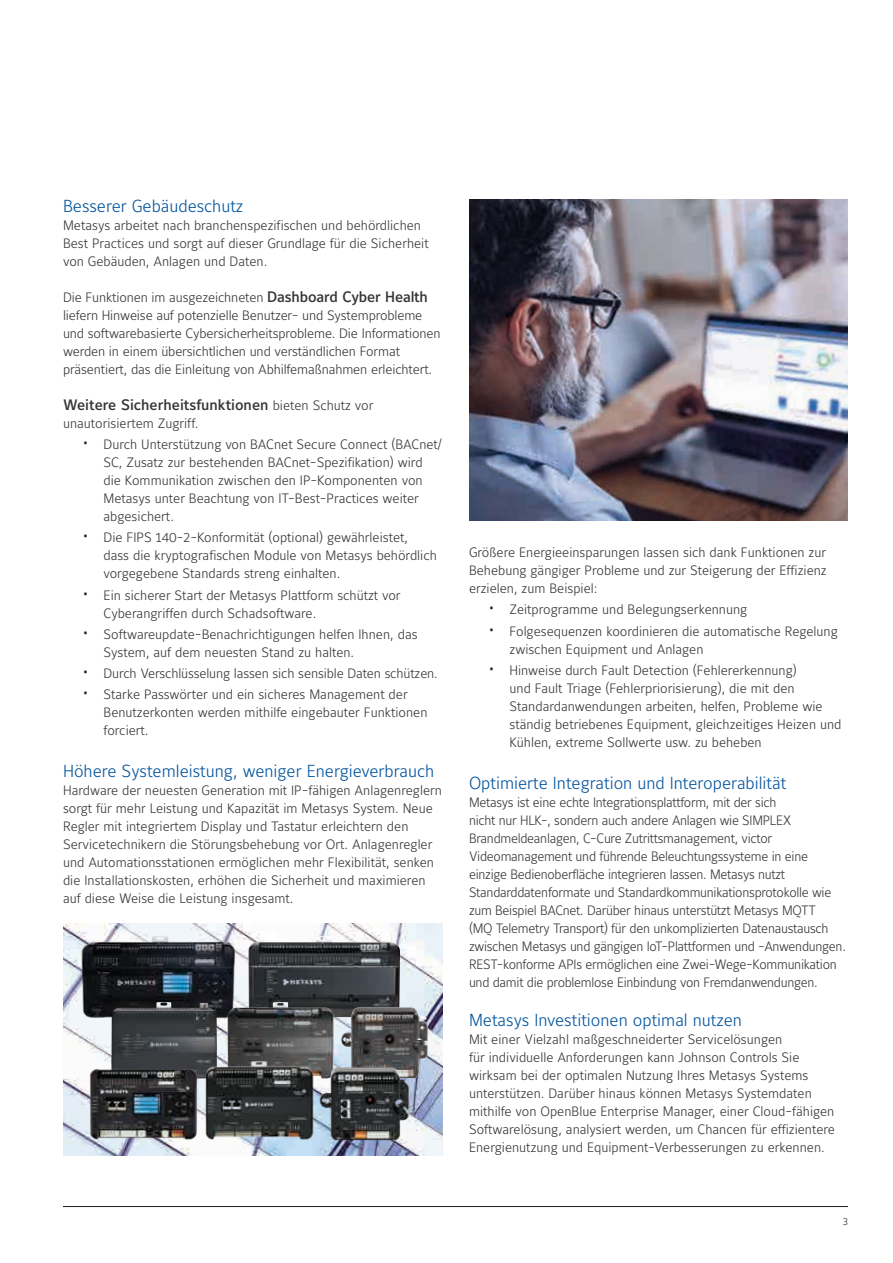
<style>
.page{position:relative;width:893px;height:1263px;background:#fff}
.page>*{position:absolute;margin:0;border:0;box-sizing:border-box;transform-origin:0 0}
.t1{font:17.25px "Maurea Light Lf";color:#01539e}
.t2{font:17.25px "Maurea Light Tf";color:#01539e}
.t3{font:15px "Maurea Medium Lf";color:#363536}
.t4{font:13.5px/18px "Maurea Light Lf";color:#363536}
.t5{font:13.5px/18px "Maurea Light Lf";letter-spacing:-.02em;color:#363536}
.t6{font:10.5px "Maurea Light Lf";color:#363536}
.s1{font-family:"Maurea Medium Lf";font-size:15px}
.s2{font-family:"Maurea Light Lf";font-size:13.5px}
.s3{font-size:18px;color:#231f20}
</style>
<div class="page">
<img style="left:469px;top:199px;width:379px;height:321px">
<img style="left:63px;top:923px;width:379px;height:233px">
<img style="left:248px;top:936px;width:152px;height:82px">
<img style="left:79px;top:934px;width:159px;height:87px">
<img style="left:111px;top:1002px;width:106px;height:80px">
<img style="left:341px;top:1007px;width:87px;height:72px">
<img style="left:228px;top:1002px;width:106px;height:59px">
<img style="left:201px;top:1061px;width:116px;height:81px">
<img style="left:89px;top:1068px;width:110px;height:73px">
<img style="left:317px;top:1056px;width:95px;height:85px">
<hr style="left:63px;top:1206px;width:785px;height:1px;background:#231f20">
<p class="t1" style="left:63px;top:196px;width:182px">Besserer Gebäudeschutz</p>
<p class="t4" style="left:63px;top:217px;width:367px">Metasys arbeitet nach branchenspezifischen und behördlichen<br>Best Practices und sorgt auf dieser Grundlage für die Sicherheit von Gebäuden, Anlagen und Daten.</p>
<p class="t4" style="left:63px;top:289px;width:379px">Die Funktionen im ausgezeichneten <span class="s1">Dashboard Cyber Health </span>liefern Hinweise auf potenzielle Benutzer- und Systemprobleme und softwarebasierte Cybersicherheitsprobleme. Die Informationen werden in einem übersichtlichen und verständlichen Format präsentiert, das die Einleitung von Abhilfemaßnahmen erleichtert.</p>
<p class="t3" style="left:63px;top:396px;width:312px">Weitere Sicherheitsfunktionen <span class="s2">bieten Schutz vor</span></p>
<p class="t4" style="left:63px;top:415px;width:137px">unautorisiertem Zugriff.</p>
<p class="t4" style="left:104px;top:436px;width:340px;text-indent:-20px"><span class="s3">•</span> Durch Unterstützung von BACnet Secure Connect (BACnet/ SC, Zusatz zur bestehenden BACnet-Spezifikation) wird die Kommunikation zwischen den IP-Komponenten von Metasys unter Beachtung von IT-Best-Practices weiter abgesichert.</p>
<p class="t4" style="left:104px;top:529px;width:335px;text-indent:-20px"><span class="s3">•</span> Die FIPS 140-2-Konformität (optional) gewährleistet, dass die kryptografischen Module von Metasys behördlich vorgegebene Standards streng einhalten.</p>
<p class="t4" style="left:104px;top:587px;width:299px;text-indent:-20px"><span class="s3">•</span> Ein sicherer Start der Metasys Plattform schützt vor<br>Cyberangriffen durch Schadsoftware.</p>
<p class="t4" style="left:104px;top:626px;width:316px;text-indent:-20px"><span class="s3">•</span> Softwareupdate-Benachrichtigungen helfen Ihnen, das<br>System, auf dem neuesten Stand zu halten.</p>
<p class="t4" style="left:83px;top:665px;width:356px"><span class="s3">•</span> Durch Verschlüsselung lassen sich sensible Daten schützen.</p>
<p class="t4" style="left:104px;top:686px;width:325px;text-indent:-20px"><span class="s3">•</span> Starke Passwörter und ein sicheres Management der<br>Benutzerkonten werden mithilfe eingebauter Funktionen forciert.</p>
<p class="t2" style="left:63px;top:762px;width:373px">Höhere Systemleistung, weniger Energieverbrauch</p>
<p class="t4" style="left:63px;top:782px;width:380px">Hardware der neuesten Generation mit IP-fähigen Anlagenreglern sorgt für mehr Leistung und Kapazität im Metasys System. Neue Regler mit integriertem Display und Tastatur erleichtern den Servicetechnikern die Störungsbehebung vor Ort. Anlagenregler und Automationsstationen ermöglichen mehr Flexibilität, senken die Installationskosten, erhöhen die Sicherheit und maximieren auf diese Weise die Leistung insgesamt.</p>
<p class="t4" style="left:469px;top:544px;width:359px;text-align:justify">Größere Energieeinsparungen lassen sich dank Funktionen zur Behebung gängiger Probleme und zur Steigerung der Effizienz erzielen, zum Beispiel:</p>
<p class="t4" style="left:489px;top:601px;width:260px"><span class="s3">•</span> Zeitprogramme und Belegungserkennung</p>
<p class="t4" style="left:509px;top:623px;width:330px;text-indent:-20px"><span class="s3">•</span> Folgesequenzen koordinieren die automatische Regelung zwischen Equipment und Anlagen</p>
<p class="t4" style="left:509px;top:662px;width:334px;text-indent:-20px"><span class="s3">•</span> Hinweise durch Fault Detection (Fehlererkennung)<br>und Fault Triage (Fehlerpriorisierung), die mit den Standardanwendungen arbeiten, helfen, Probleme wie ständig betriebenes Equipment, gleichzeitiges Heizen und Kühlen, extreme Sollwerte usw. zu beheben</p>
<p class="t1" style="left:469px;top:773px;width:319px">Optimierte Integration und Interoperabilität</p>
<p class="t5" style="left:469px;top:794px;width:378px">Metasys ist eine echte Integrationsplattform, mit der sich<br>nicht nur HLK-, sondern auch andere Anlagen wie SIMPLEX Brandmeldeanlagen, C-Cure Zutrittsmanagement, victor Videomanagement und führende Beleuchtungssysteme in eine einzige Bedienoberfläche integrieren lassen. Metasys nutzt Standarddatenformate und Standardkommunikationsprotokolle wie zum Beispiel BACnet. Darüber hinaus unterstützt Metasys MQTT<br>(MQ Telemetry Transport) für den unkomplizierten Datenaustausch zwischen Metasys und gängigen IoT-Plattformen und ‑Anwendungen.<br>REST-konforme APIs ermöglichen eine Zwei-Wege-Kommunikation und damit die problemlose Einbindung von Fremdanwendungen.</p>
<p class="t1" style="left:469px;top:1010px;width:275px">Metasys Investitionen optimal nutzen</p>
<p class="t4" style="left:469px;top:1031px;width:368px">Mit einer Vielzahl maßgeschneiderter Servicelösungen<br>für individuelle Anforderungen kann Johnson Controls Sie wirksam bei der optimalen Nutzung Ihres Metasys Systems unterstützen. Darüber hinaus können Metasys Systemdaten mithilfe von OpenBlue Enterprise Manager, einer Cloud-fähigen Softwarelösung, analysiert werden, um Chancen für effizientere Energienutzung und Equipment-Verbesserungen zu erkennen.</p>
<p class="t6" style="left:843px;top:1215px;width:7px">3</p>
</div>
